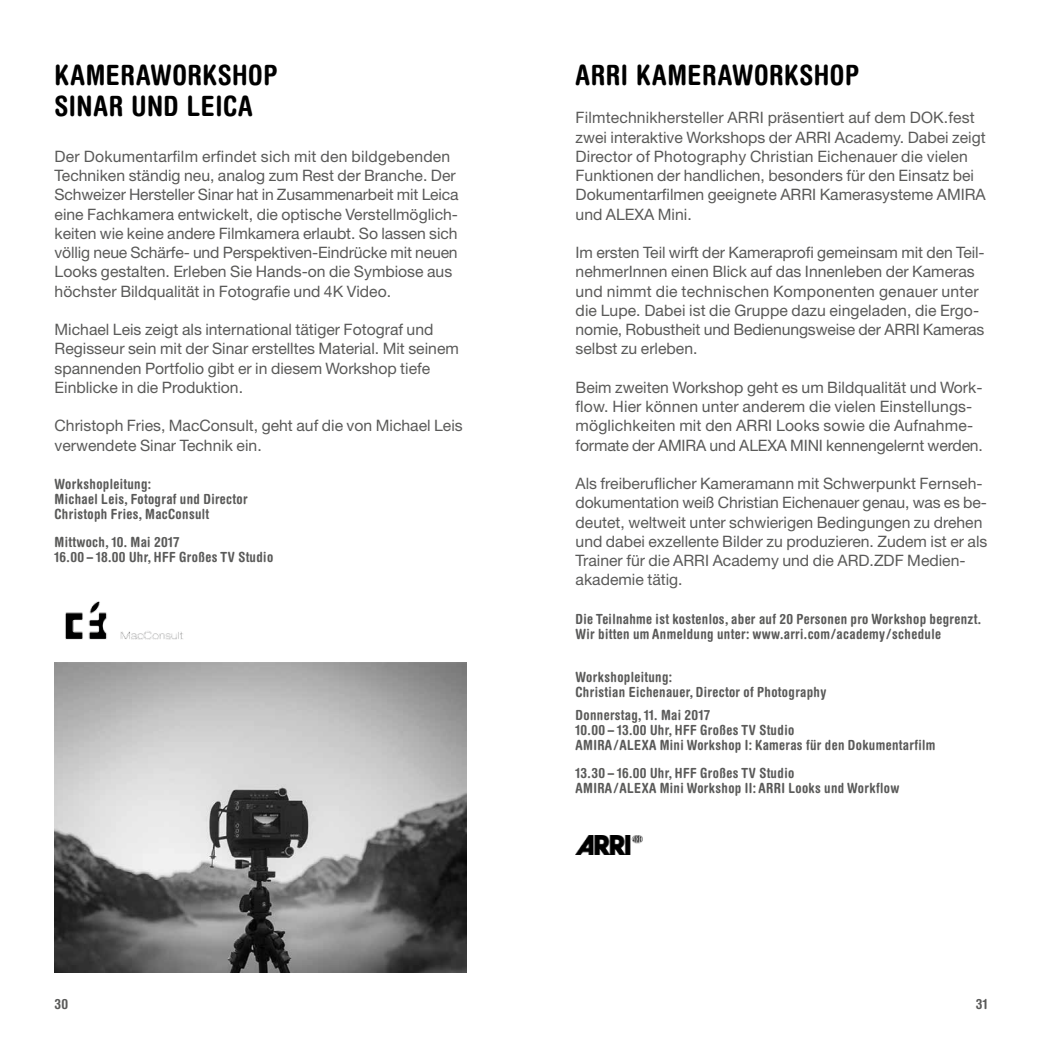
<style>
.page{position:relative;width:1042px;height:1042px;background:#fff}
.page>*{position:absolute;margin:0;border:0;box-sizing:border-box;transform-origin:0 0}
.t1{font:700 condensed 28px/31.5px "Helvetica Rounded LT";letter-spacing:.02em;color:#000}
.t2{font:15.75px/19.2px "Helvetica Neue LT Std";color:#5a5a59}
.t3{font:700 condensed 14px/14.9px "Helvetica Rounded LT Std";letter-spacing:.025em;color:#5a5a59}
</style>
<div class="page">
<img style="left:65px;top:601px;width:118px;height:39px">
<img style="left:55px;top:662px;width:411px;height:310px">
<img style="left:575px;top:835px;width:68px;height:20px">
<h1 class="t1" style="left:55px;top:58px;width:222px">KAMERAWORKSHOP<br>SINAR</h1>
<h1 class="t1" style="left:131px;top:90px;width:70px">UND LEICA</h1>
<p class="t2" style="left:55px;top:146px;width:406px">Der Dokumentarfilm erfindet sich mit den bildgebenden Techniken ständig neu, analog zum Rest der Branche. Der Schweizer Hersteller Sinar hat in Zusammenarbeit mit Leica eine Fachkamera entwickelt, die optische Verstellmöglich&shy;keiten wie keine andere Filmkamera erlaubt. So lassen sich völlig neue Schärfe- und Perspektiven-Eindrücke mit neuen Looks gestalten. Erleben Sie Hands-on die Symbiose aus höchster Bildqualität in Fotografie und 4K Video.</p>
<p class="t2" style="left:55px;top:320px;width:406px">Michael Leis zeigt als international tätiger Fotograf und Regisseur sein mit der Sinar erstelltes Material. Mit seinem spannenden Portfolio gibt er in diesem Workshop tiefe Einblicke in die Produktion.</p>
<p class="t2" style="left:55px;top:416px;width:410px">Christoph Fries, MacConsult, geht auf die von Michael Leis verwendete Sinar Technik ein.</p>
<p class="t3" style="left:55px;top:476px;width:195px">Workshopleitung:<br>Michael Leis, Fotograf und Director<br>Christoph Fries, MacConsult</p>
<p class="t3" style="left:55px;top:534px;width:220px">Mittwoch, 10. Mai 2017<br>16.00 – 18.00 Uhr, HFF Großes TV Studio</p>
<h1 class="t1" style="left:575px;top:58px;width:14px">ARRI</h1>
<h1 class="t1" style="left:636px;top:58px;width:17px">KAMERA</h1>
<h1 class="t1" style="left:732px;top:58px;width:38px">WORKSHO</h1>
<h1 class="t1" style="left:845px;top:58px;width:15px">P</h1>
<p class="t2" style="left:575px;top:108px;width:412px">Filmtechnikhersteller ARRI präsentiert auf dem DOK.fest zwei interaktive Workshops der ARRI Academy. Dabei zeigt Director of Photography Christian Eichenauer die vielen Funktionen der handlichen, besonders für den Einsatz bei Dokumentarfilmen geeignete ARRI Kamerasysteme AMIRA und ALEXA Mini.</p>
<p class="t2" style="left:575px;top:243px;width:411px">Im ersten Teil wirft der Kameraprofi gemeinsam mit den Teil&shy;nehmerInnen einen Blick auf das Innenleben der Kameras und nimmt die technischen Komponenten genauer unter die Lupe. Dabei ist die Gruppe dazu eingeladen, die Ergo&shy;nomie, Robustheit und Bedienungsweise der ARRI Kameras selbst zu erleben.</p>
<p class="t2" style="left:575px;top:377px;width:409px">Beim zweiten Workshop geht es um Bildqualität und Work&shy;flow. Hier können unter anderem die vielen Einstellungs&shy;möglichkeiten mit den ARRI Looks sowie die Aufnahme&shy;formate der AMIRA und ALEXA MINI kennengelernt werden.</p>
<p class="t2" style="left:575px;top:473px;width:413px">Als freiberuflicher Kameramann mit Schwerpunkt Fernseh&shy;dokumentation weiß Christian Eichenauer genau, was es be&shy;deutet, weltweit unter schwierigen Bedingungen zu drehen und dabei exzellente Bilder zu produzieren. Zudem ist er als Trainer für die ARRI Academy und die ARD.ZDF Medien&shy;akademie tätig.</p>
<p class="t3" style="left:575px;top:611px;width:407px">Die Teilnahme ist kostenlos, aber auf 20 Personen pro Workshop begrenzt.<br>Wir bitten um Anmeldung unter: www.arri.com/academy/schedule</p>
<p class="t3" style="left:575px;top:669px;width:252px">Workshopleitung:<br>Christian Eichenauer, Director of Photography</p>
<p class="t3" style="left:575px;top:707px;width:361px">Donnerstag, 11. Mai 2017<br>10.00 – 13.00 Uhr, HFF Großes TV Studio<br>AMIRA/ALEXA Mini Workshop I: Kameras für den Dokumentarfilm</p>
<p class="t3" style="left:575px;top:765px;width:325px">13.30 – 16.00 Uhr, HFF Großes TV Studio<br>AMIRA/ALEXA Mini Workshop II: ARRI Looks und Workflow</p>
<p class="t3" style="left:55px;top:996px;width:15px">30</p>
<p class="t3" style="left:975px;top:996px;width:13px">31</p>
</div>
